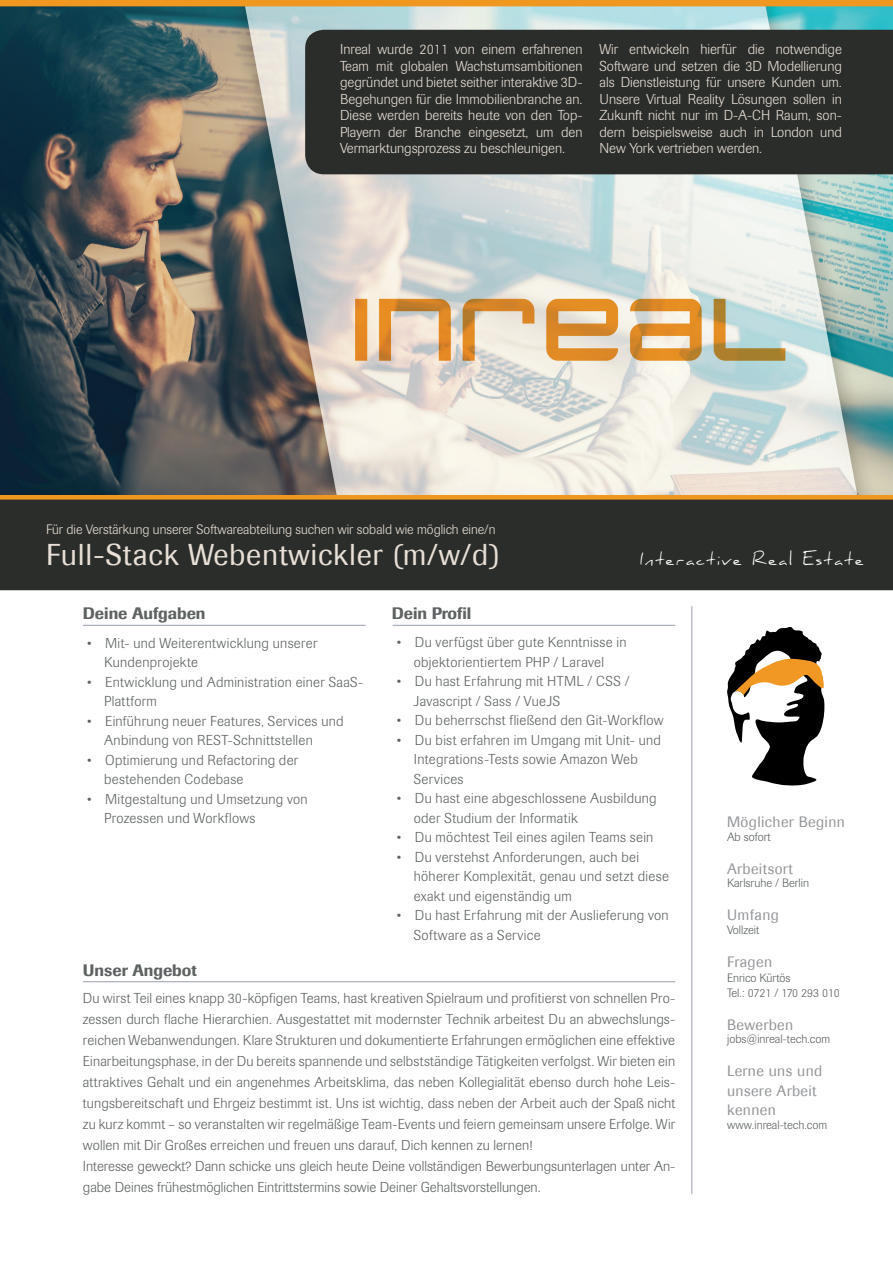
<style>
.page{position:relative;width:893px;height:1263px;background:#fff}
.page>*{position:absolute;margin:0;border:0;box-sizing:border-box;transform-origin:0 0}
.t1{font:30px "Imago";letter-spacing:.025em;color:#e8e0d6}
.t2{font:16.65px "Daniel";letter-spacing:.1em;color:#fff}
.t3{font:500 16.5px "Imago";color:#5e6262}
.t4{font:15px/19.5px "Imago";letter-spacing:.025em;color:#939598}
.t5{font:300 14.25px/19.5px "Imago";letter-spacing:.015em;color:#5e6262}
.t6{font:300 14.25px/16.5px "Imago";color:#e8e0d6;text-align:justify}
.t7{font:300 13.5px "Imago";color:#e8e0d6}
.t8{font:300 12px/15px "Imago";color:#5e6262}
.s1{font-weight:400;font-size:13.5px}
</style>
<div class="page">
<img style="left:0;top:6px;width:893px;height:489px">
<hr style="left:692px;top:606px;width:1px;height:588px;background:#9aa0b0">
<hr style="left:83px;top:981px;width:592px;height:1px;background:#9aa0b0">
<hr style="left:83px;top:625px;width:283px;height:1px;background:#9aa0b0">
<hr style="left:393px;top:625px;width:282px;height:1px;background:#9aa0b0">
<div style="left:0;top:0;width:893px;height:6px;background:#ef971f"></div>
<svg style="left:0;top:495px;width:893px;height:5px;background:#df8e1f"></svg>
<div style="left:0;top:500px;width:893px;height:90px;background:#2b2d2a"></div>
<div style="left:305px;top:30px;width:588px;height:144px;background:#2b2d2a"></div>
<svg style="left:727px;top:627px;width:98px;height:159px"></svg>
<p class="t6" style="left:340px;top:42px;width:244px">Inreal wurde 2011 von einem erfahrenen Team mit globalen Wachstumsambitionen gegründet und bietet seither interaktive 3D-Begehungen für die Immobilienbranche an.<br>Diese werden bereits heute von den Top-Playern der Branche eingesetzt, um den Vermarktungsprozess zu beschleunigen.</p>
<p class="t6" style="left:599px;top:42px;width:244px">Wir entwickeln hierfür die notwendige Software und setzen die 3D Modellierung als Dienstleistung für unsere Kunden um.<br>Unsere Virtual Reality Lösungen sollen in Zukunft nicht nur im D-A-CH Raum, son&shy;dern beispielsweise auch in London und New York vertrieben werden.</p>
<p class="t7" style="left:46px;top:522px;width:451px">Für die Verstärkung unserer Softwareabteilung suchen wir sobald wie möglich eine/n</p>
<h1 class="t1" style="left:46px;top:537px;width:454px">Full-Stack Webentwickler (m/w/d)</h1>
<p class="t2" style="left:640px;top:550px;width:225px">Interactive Real Estate</p>
<p class="t3" style="left:83px;top:603px;width:124px">Deine Aufgaben</p>
<p class="t3" style="left:392px;top:603px;width:81px">Dein Profil</p>
<p class="t5" style="left:104px;top:633px;width:215px;text-indent:-17px"><span class="s1">•</span> Mit- und Weiterentwicklung unserer<br>Kundenprojekte</p>
<p class="t5" style="left:104px;top:672px;width:261px;text-indent:-17px"><span class="s1">•</span> Entwicklung und Administration einer SaaS-<br>Plattform</p>
<p class="t5" style="left:104px;top:711px;width:241px;text-indent:-17px"><span class="s1">•</span> Einführung neuer Features, Services und<br>Anbindung von REST-Schnittstellen</p>
<p class="t5" style="left:104px;top:750px;width:196px;text-indent:-17px"><span class="s1">•</span> Optimierung und Refactoring der bestehenden Codebase</p>
<p class="t5" style="left:104px;top:789px;width:205px;text-indent:-17px"><span class="s1">•</span> Mitgestaltung und Umsetzung von<br>Prozessen und Workflows</p>
<p class="t3" style="left:83px;top:960px;width:116px">Unser Angebot</p>
<p class="t5" style="left:397px;top:633px;width:231px;text-align:center"><span class="s1">•</span> Du verfügst über gute Kenntnisse in objektorientiertem PHP / Laravel</p>
<p class="t5" style="left:414px;top:672px;width:217px;text-indent:-17px"><span class="s1">•</span> Du hast Erfahrung mit HTML / CSS /<br>Javascript / Sass / VueJS</p>
<p class="t5" style="left:397px;top:711px;width:268px"><span class="s1">•</span> Du beherrschst fließend den Git-Workflow</p>
<p class="t5" style="left:414px;top:730px;width:249px;text-indent:-17px"><span class="s1">•</span> Du bist erfahren im Umgang mit Unit- und<br>Integrations-Tests sowie Amazon Web<br>Services</p>
<p class="t5" style="left:414px;top:789px;width:244px;text-indent:-17px"><span class="s1">•</span> Du hast eine abgeschlossene Ausbildung oder Studium der Informatik</p>
<p class="t5" style="left:397px;top:828px;width:258px"><span class="s1">•</span> Du möchtest Teil eines agilen Teams sein</p>
<p class="t5" style="left:414px;top:847px;width:256px;text-indent:-17px"><span class="s1">•</span> Du verstehst Anforderungen, auch bei höherer Komplexität, genau und setzt diese exakt und eigenständig um</p>
<p class="t5" style="left:414px;top:906px;width:256px;text-indent:-17px"><span class="s1">•</span> Du hast Erfahrung mit der Auslieferung von<br>Software as a Service</p>
<p class="t5" style="left:83px;top:988px;width:594px;line-height:21px">Du wirst Teil eines knapp 30-köpfigen Teams, hast kreativen Spielraum und profitierst von schnellen Pro&shy;zessen durch flache Hierarchien. Ausgestattet mit modernster Technik arbeitest Du an abwechslungs&shy;reichen Webanwendungen. Klare Strukturen und dokumentierte Erfahrungen ermöglichen eine effektive Einarbeitungsphase, in der Du bereits spannende und selbstständige Tätigkeiten verfolgst. Wir bieten ein attraktives Gehalt und ein angenehmes Arbeitsklima, das neben Kollegialität ebenso durch hohe Leis&shy;tungsbereitschaft und Ehrgeiz bestimmt ist. Uns ist wichtig, dass neben der Arbeit auch der Spaß nicht zu kurz kommt – so veranstalten wir regelmäßige Team-Events und feiern gemeinsam unsere Erfolge. Wir wollen mit Dir Großes erreichen und freuen uns darauf, Dich kennen zu lernen!<br>Interesse geweckt? Dann schicke uns gleich heute Deine vollständigen Bewerbungsunterlagen unter An&shy;gabe Deines frühestmöglichen Eintrittstermins sowie Deiner Gehaltsvorstellungen.</p>
<p class="t4" style="left:727px;top:812px;width:119px">Möglicher Beginn</p>
<p class="t8" style="left:727px;top:829px;width:45px">Ab sofort</p>
<p class="t4" style="left:727px;top:859px;width:67px">Arbeitsort</p>
<p class="t8" style="left:727px;top:876px;width:83px">Karlsruhe / Berlin</p>
<p class="t4" style="left:727px;top:905px;width:53px">Umfang</p>
<p class="t8" style="left:727px;top:922px;width:34px">Vollzeit</p>
<p class="t4" style="left:727px;top:952px;width:47px">Fragen</p>
<p class="t8" style="left:727px;top:970px;width:114px">Enrico Kürtös<br>Tel.: 0721 / 170 293 010</p>
<p class="t4" style="left:727px;top:1015px;width:68px">Bewerben</p>
<p class="t8" style="left:727px;top:1032px;width:104px">jobs@inreal-tech.com</p>
<p class="t4" style="left:727px;top:1061px;width:97px">Lerne uns und unsere Arbeit kennen</p>
<p class="t8" style="left:727px;top:1117px;width:101px">www.inreal-tech.com</p>
</div>
